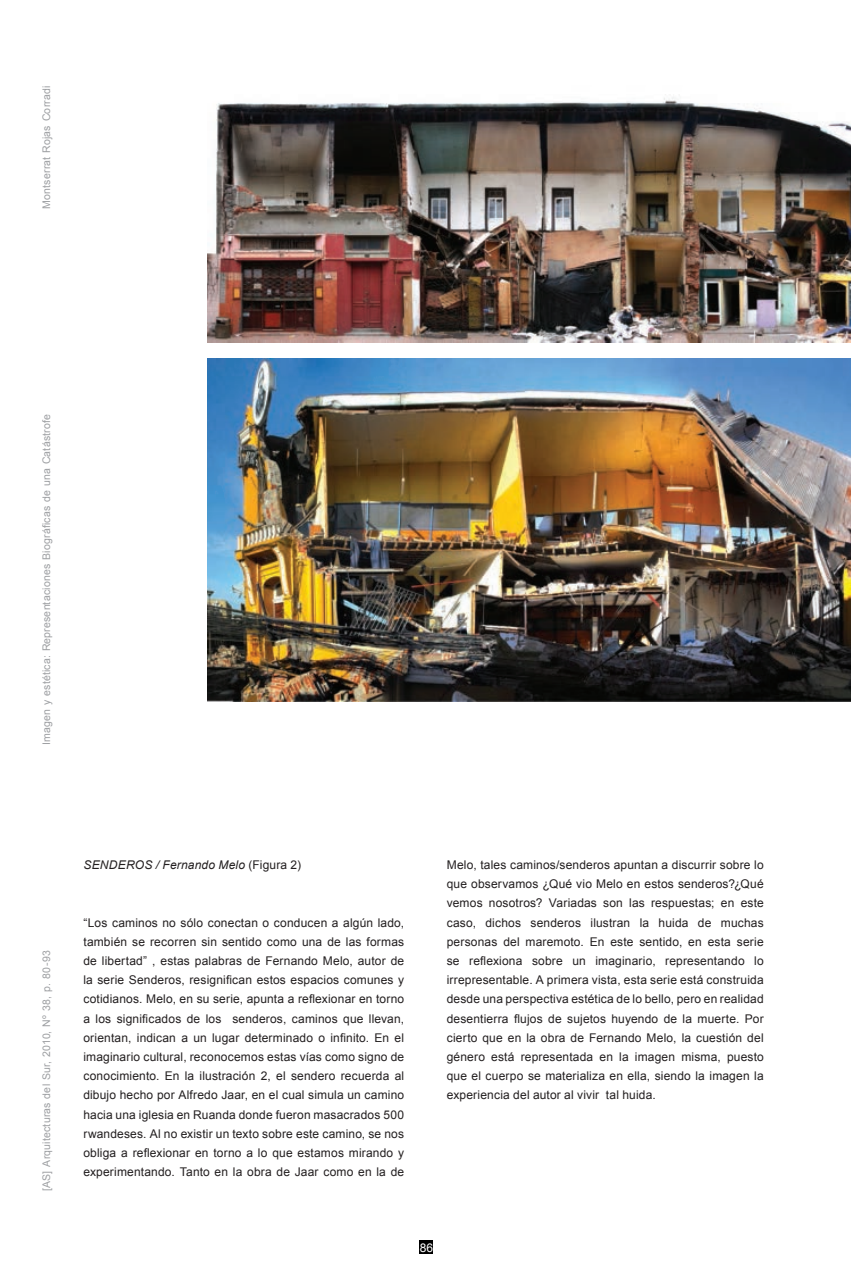
<style>
.page{position:relative;width:851px;height:1276px;background:#fff}
.page>*{position:absolute;margin:0;border:0;box-sizing:border-box;transform-origin:0 0}
.t1{font:12px/19.2px "Arial";letter-spacing:.015em;color:#231f20;text-align:justify}
.t2{font:italic 12px "Arial";letter-spacing:.015em;color:#231f20}
.t3{font:12px "Arial";color:#fff}
.t4{font:10.5px "Arial";letter-spacing:.02em;color:#9d9fa2}
.s1{font-style:normal}
</style>
<div class="page">
<div style="left:419px;top:1240px;width:14px;height:14px;background:#000"></div>
<img style="left:207px;top:94px;width:643px;height:248px">
<img style="left:207px;top:358px;width:643px;height:343px">
<p class="t4" style="left:40px;top:209px;width:125px;rotate:-90deg">Montserrat Rojas Corradi</p>
<p class="t4" style="left:40px;top:745px;width:332px;rotate:-90deg">Imagen y estética: Representaciones Biográficas de una Catástrofe</p>
<p class="t4" style="left:40px;top:1191px;width:242px;rotate:-90deg">[AS] Arquitecturas del Sur, 2010, Nº 38, p. 80-93</p>
<p class="t2" style="left:83px;top:857px;width:219px">SENDEROS / Fernando Melo <span class="s1">(Figura 2)</span></p>
<p class="t1" style="left:83px;top:913px;width:322px">“Los caminos no sólo conectan o conducen a algún lado, también se recorren sin sentido como una de las formas de libertad” , estas palabras de Fernando Melo, autor de la serie Senderos, resignifican estos espacios comunes y cotidianos. Melo, en su serie, apunta a reflexionar en torno a los significados de los senderos, caminos que llevan, orientan, indican a un lugar determinado o infinito. En el imaginario cultural, reconocemos estas vías como signo de conocimiento. En la ilustración 2, el sendero recuerda al dibujo hecho por Alfredo Jaar, en el cual simula un camino hacia una iglesia en Ruanda donde fueron masacrados 500 rwandeses. Al no existir un texto sobre este camino, se nos obliga a reflexionar en torno a lo que estamos mirando y experimentando. Tanto en la obra de Jaar como en la de</p>
<p class="t1" style="left:446px;top:855px;width:318px">Melo, tales caminos/senderos apuntan a discurrir sobre lo que observamos ¿Qué vio Melo en estos senderos?¿Qué vemos nosotros? Variadas son las respuestas; en este caso, dichos senderos ilustran la huida de muchas personas del maremoto. En este sentido, en esta serie se reflexiona sobre un imaginario, representando lo irrepresentable. A primera vista, esta serie está construida desde una perspectiva estética de lo bello, pero en realidad desentierra flujos de sujetos huyendo de la muerte. Por cierto que en la obra de Fernando Melo, la cuestión del género está representada en la imagen misma, puesto que el cuerpo se materializa en ella, siendo la imagen la experiencia del autor al vivir tal huida.</p>
<p class="t3" style="left:420px;top:1239px;width:15px">86</p>
</div>
